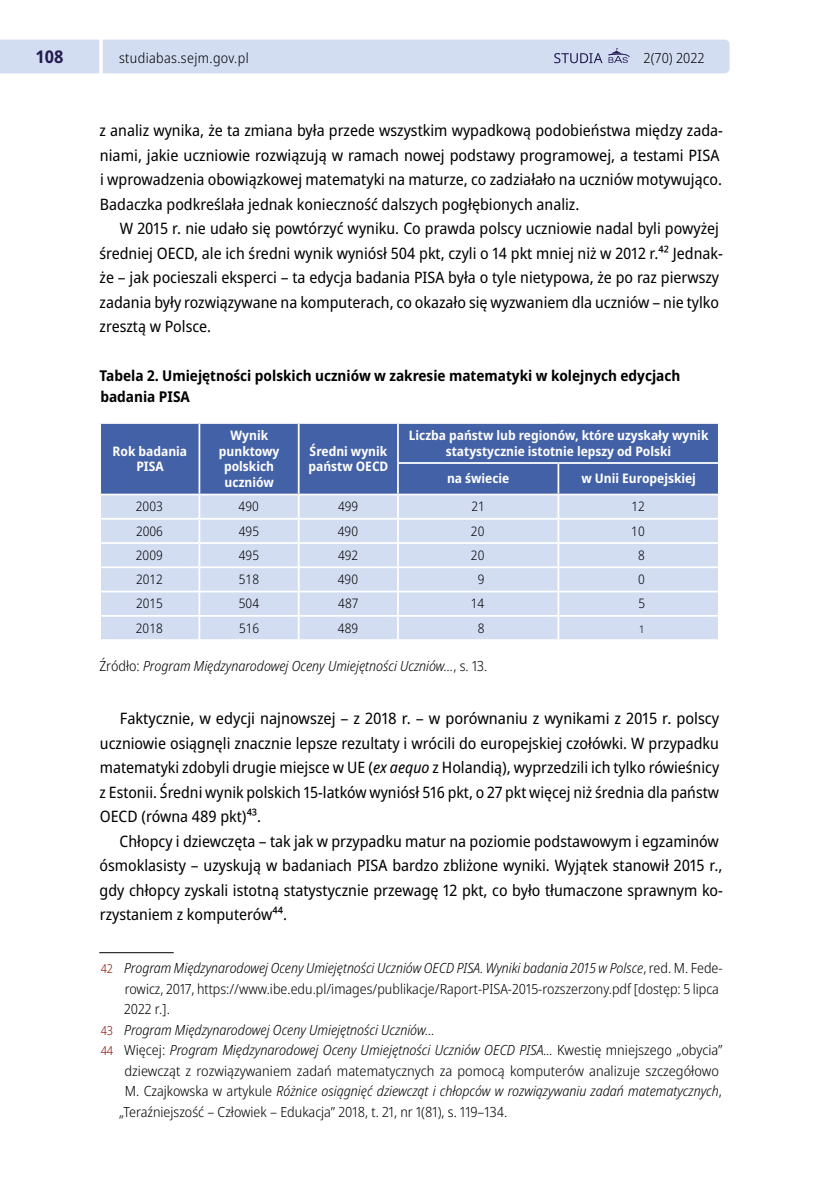
<style>
.page{position:relative;width:819px;height:1191px;background:#fff}
.page>*{position:absolute;margin:0;border:0;box-sizing:border-box;transform-origin:0 0}
.t1{font:700 semi-condensed 17.5px "Noto Sans";color:#241c52}
.t2{font:semi-condensed 15.75px/24.5px "Noto Sans";color:#000}
.t3{font:700 semi-condensed 14.88px/21px "Noto Sans";color:#000}
.t4{font:italic 300 semi-condensed 14px "Noto Sans";color:#000}
.t5{font:300 semi-condensed 14px "Noto Sans";color:#000}
.t6{font:300 semi-condensed 14px "Noto Sans";letter-spacing:.025em;color:#000}
.t7{font:700 semi-condensed 13.12px/15.8px "Noto Sans";color:#fff;text-align:center}
.t8{font:300 semi-condensed 13.12px "Noto Sans";color:#000}
.t9{font:300 semi-condensed 10.5px "Noto Sans";color:#000}
.s1{font-style:normal}
.s2{font-style:italic}
.s3{font-style:normal;font-size:12.25px;color:#89150d}
</style>
<div class="page">
<div style="left:0;top:40px;width:729px;height:33px;background:#d3ddf2"></div>
<hr style="left:99px;top:0;width:4px;height:112px;background:#fff">
<div style="left:101px;top:424px;width:617px;height:69px;background:#4361a7"></div>
<div style="left:101px;top:495px;width:617px;height:144px;background:#d3ddf2"></div>
<hr style="left:557px;top:464px;width:2px;height:29px;background:#fff">
<hr style="left:198px;top:495px;width:2px;height:23px;background:#fff">
<hr style="left:397px;top:495px;width:2px;height:23px;background:#fff">
<hr style="left:557px;top:495px;width:2px;height:23px;background:#fff">
<hr style="left:99px;top:518px;width:100px;height:1px;background:#fff">
<hr style="left:199px;top:518px;width:100px;height:1px;background:#fff">
<hr style="left:198px;top:519px;width:2px;height:23px;background:#fff">
<hr style="left:299px;top:518px;width:99px;height:1px;background:#fff">
<hr style="left:398px;top:518px;width:160px;height:1px;background:#fff">
<hr style="left:397px;top:519px;width:2px;height:23px;background:#fff">
<hr style="left:558px;top:518px;width:161px;height:1px;background:#fff">
<hr style="left:557px;top:519px;width:2px;height:23px;background:#fff">
<hr style="left:99px;top:542px;width:100px;height:2px;background:#fff">
<hr style="left:199px;top:542px;width:100px;height:2px;background:#fff">
<hr style="left:198px;top:544px;width:2px;height:22px;background:#fff">
<hr style="left:299px;top:542px;width:99px;height:2px;background:#fff">
<hr style="left:398px;top:542px;width:160px;height:2px;background:#fff">
<hr style="left:397px;top:544px;width:2px;height:22px;background:#fff">
<hr style="left:558px;top:542px;width:161px;height:2px;background:#fff">
<hr style="left:557px;top:544px;width:2px;height:22px;background:#fff">
<hr style="left:99px;top:566px;width:100px;height:2px;background:#fff">
<hr style="left:199px;top:566px;width:100px;height:2px;background:#fff">
<hr style="left:198px;top:568px;width:2px;height:22px;background:#fff">
<hr style="left:299px;top:566px;width:99px;height:2px;background:#fff">
<hr style="left:398px;top:566px;width:160px;height:2px;background:#fff">
<hr style="left:397px;top:568px;width:2px;height:22px;background:#fff">
<hr style="left:558px;top:566px;width:161px;height:2px;background:#fff">
<hr style="left:557px;top:568px;width:2px;height:22px;background:#fff">
<hr style="left:99px;top:590px;width:100px;height:2px;background:#fff">
<hr style="left:199px;top:590px;width:100px;height:2px;background:#fff">
<hr style="left:198px;top:592px;width:2px;height:23px;background:#fff">
<hr style="left:299px;top:590px;width:99px;height:2px;background:#fff">
<hr style="left:398px;top:590px;width:160px;height:2px;background:#fff">
<hr style="left:397px;top:592px;width:2px;height:23px;background:#fff">
<hr style="left:558px;top:590px;width:161px;height:2px;background:#fff">
<hr style="left:557px;top:592px;width:2px;height:23px;background:#fff">
<hr style="left:99px;top:615px;width:100px;height:1px;background:#fff">
<hr style="left:199px;top:615px;width:100px;height:1px;background:#fff">
<hr style="left:198px;top:616px;width:2px;height:23px;background:#fff">
<hr style="left:299px;top:615px;width:99px;height:1px;background:#fff">
<svg style="left:298px;top:495px;width:1px;height:144px"></svg>
<hr style="left:398px;top:615px;width:160px;height:1px;background:#fff">
<hr style="left:397px;top:616px;width:2px;height:23px;background:#fff">
<hr style="left:558px;top:615px;width:161px;height:1px;background:#fff">
<hr style="left:557px;top:616px;width:2px;height:23px;background:#fff">
<hr style="left:397px;top:462px;width:161px;height:2px;background:#fff">
<hr style="left:558px;top:462px;width:161px;height:2px;background:#fff">
<hr style="left:198px;top:424px;width:2px;height:39px;background:#fff">
<hr style="left:198px;top:463px;width:2px;height:30px;background:#fff">
<hr style="left:298px;top:424px;width:1px;height:39px;background:#fff">
<hr style="left:397px;top:424px;width:2px;height:38px;background:#fff">
<hr style="left:298px;top:463px;width:1px;height:30px;background:#fff">
<hr style="left:397px;top:464px;width:2px;height:29px;background:#fff">
<hr style="left:99px;top:952px;width:75px;height:1px;background:#000">
<p class="t1" style="left:36px;top:44px;width:30px">108</p>
<p class="t6" style="left:119px;top:48px;width:131px">studiabas.sejm.gov.pl</p>
<p class="t5" style="left:643px;top:48px;width:63px">2(70) 2022</p>
<p class="t2" style="left:100px;top:119px;width:625px">z analiz wynika, że ta zmiana była przede wszystkim wypadkową podobieństwa między zada&shy;niami, jakie uczniowie rozwiązują w ramach nowej podstawy programowej, a testami PISA i wprowadzenia obowiązkowej matematyki na maturze, co zadziałało na uczniów motywująco.<br>Badaczka podkreślała jednak konieczność dalszych pogłębionych analiz.</p>
<p class="t2" style="left:99px;top:217px;width:625px;text-indent:20px">W 2015 r. nie udało się powtórzyć wyniku. Co prawda polscy uczniowie nadal byli powyżej średniej OECD, ale ich średni wynik wyniósł 504 pkt, czyli o 14 pkt mniej niż w 2012 r.42 Jednak&shy;że – jak pocieszali eksperci – ta edycja badania PISA była o tyle nietypowa, że po raz pierwszy zadania były rozwiązywane na komputerach, co okazało się wyzwaniem dla uczniów – nie tylko zresztą w Polsce.</p>
<p class="t3" style="left:99px;top:365px;width:582px">Tabela 2. Umiejętności polskich uczniów w zakresie matematyki w kolejnych edycjach badania PISA</p>
<p class="t7" style="left:113px;top:443px;width:76px">Rok badania<br>PISA</p>
<p class="t7" style="left:219px;top:427px;width:62px">Wynik punktowy polskich uczniów</p>
<p class="t7" style="left:308px;top:443px;width:81px;text-align:left">Średni wynik państw OECD</p>
<p class="t7" style="left:409px;top:427px;width:301px">Liczba państw lub regionów, które uzyskały wynik statystycznie istotnie lepszy od Polski</p>
<p class="t7" style="left:447px;top:471px;width:64px">na świecie</p>
<p class="t7" style="left:581px;top:471px;width:116px">w Unii Europejskiej</p>
<p class="t8" style="left:136px;top:497px;width:28px">2003</p>
<p class="t8" style="left:238px;top:497px;width:22px">490</p>
<p class="t8" style="left:338px;top:497px;width:22px">499</p>
<p class="t8" style="left:471px;top:497px;width:15px">21</p>
<p class="t8" style="left:631px;top:497px;width:15px">12</p>
<p class="t8" style="left:136px;top:521px;width:28px">2006</p>
<p class="t8" style="left:239px;top:521px;width:22px">495</p>
<p class="t8" style="left:338px;top:521px;width:22px">490</p>
<p class="t8" style="left:471px;top:521px;width:15px">20</p>
<p class="t8" style="left:631px;top:521px;width:15px">10</p>
<p class="t8" style="left:136px;top:546px;width:28px">2009</p>
<p class="t8" style="left:239px;top:546px;width:22px">495</p>
<p class="t8" style="left:338px;top:546px;width:22px">492</p>
<p class="t8" style="left:471px;top:546px;width:15px">20</p>
<p class="t8" style="left:638px;top:546px;width:8px">8</p>
<p class="t8" style="left:136px;top:570px;width:28px">2012</p>
<p class="t8" style="left:239px;top:570px;width:22px">518</p>
<p class="t8" style="left:338px;top:570px;width:22px">490</p>
<p class="t8" style="left:478px;top:570px;width:8px">9</p>
<p class="t8" style="left:638px;top:570px;width:8px">0</p>
<p class="t8" style="left:136px;top:594px;width:28px">2015</p>
<p class="t8" style="left:239px;top:594px;width:22px">504</p>
<p class="t8" style="left:338px;top:594px;width:22px">487</p>
<p class="t8" style="left:471px;top:594px;width:15px">14</p>
<p class="t8" style="left:638px;top:594px;width:8px">5</p>
<p class="t8" style="left:136px;top:618px;width:28px">2018</p>
<p class="t8" style="left:239px;top:618px;width:22px">516</p>
<p class="t8" style="left:338px;top:618px;width:22px">489</p>
<p class="t8" style="left:478px;top:618px;width:8px">8</p>
<p class="t9" style="left:639px;top:621px;width:7px">1</p>
<p class="t4" style="left:99px;top:656px;width:389px"><span class="s1">Źródło:</span> Program Międzynarodowej Oceny Umiejętności Uczniów…<span class="s1">, s. 13.</span></p>
<p class="t2" style="left:100px;top:707px;width:621px;text-align:justify;text-indent:20px">Faktycznie, w edycji najnowszej – z 2018 r. – w porównaniu z wynikami z 2015 r. polscy uczniowie osiągnęli znacznie lepsze rezultaty i wrócili do europejskiej czołówki. W przypadku matematyki zdobyli drugie miejsce w UE (<span class="s2">ex aequo</span> z Holandią), wyprzedzili ich tylko rówieśnicy z Estonii. Średni wynik polskich 15-latków wyniósł 516 pkt, o 27 pkt więcej niż średnia dla państw OECD (równa 489 pkt)43.</p>
<p class="t2" style="left:100px;top:829px;width:625px;text-indent:20px">Chłopcy i dziewczęta – tak jak w przypadku matur na poziomie podstawowym i egzaminów ósmoklasisty – uzyskują w badaniach PISA bardzo zbliżone wyniki. Wyjątek stanowił 2015 r., gdy chłopcy zyskali istotną statystycznie przewagę 12 pkt, co było tłumaczone sprawnym ko&shy;rzystaniem z komputerów44.</p>
<p class="t4" style="left:101px;top:958px;width:623px"><span class="s3">42</span> Program Międzynarodowej Oceny Umiejętności Uczniów OECD PISA. Wyniki badania 2015 w Polsce<span class="s1">, red. M. Fede-</span></p>
<p class="t5" style="left:125px;top:978px;width:595px">rowicz, 2017, https://www.ibe.edu.pl/images/publikacje/Raport-PISA-2015-rozszerzony.pdf [dostęp: 5 lipca</p>
<p class="t5" style="left:124px;top:999px;width:47px">2022 r.].</p>
<p class="t4" style="left:101px;top:1019px;width:335px"><span class="s3">43</span> Program Międzynarodowej Oceny Umiejętności Uczniów…</p>
<p class="t4" style="left:101px;top:1040px;width:623px"><span class="s3">44</span> <span class="s1">Więcej:</span> Program Międzynarodowej Oceny Umiejętności Uczniów OECD PISA... <span class="s1">Kwestię mniejszego „obycia”</span></p>
<p class="t5" style="left:124px;top:1060px;width:596px">dziewcząt z rozwiązywaniem zadań matematycznych za pomocą komputerów analizuje szczegółowo</p>
<p class="t4" style="left:125px;top:1081px;width:598px"><span class="s1">M. Czajkowska w artykule</span> Różnice osiągnięć dziewcząt i chłopców w rozwiązywaniu zadań matematycznych<span class="s1">,</span></p>
<p class="t5" style="left:119px;top:1101px;width:389px">„Teraźniejszość – Człowiek – Edukacja” 2018, t. 21, nr 1(81), s. 119–134.</p>
</div>
